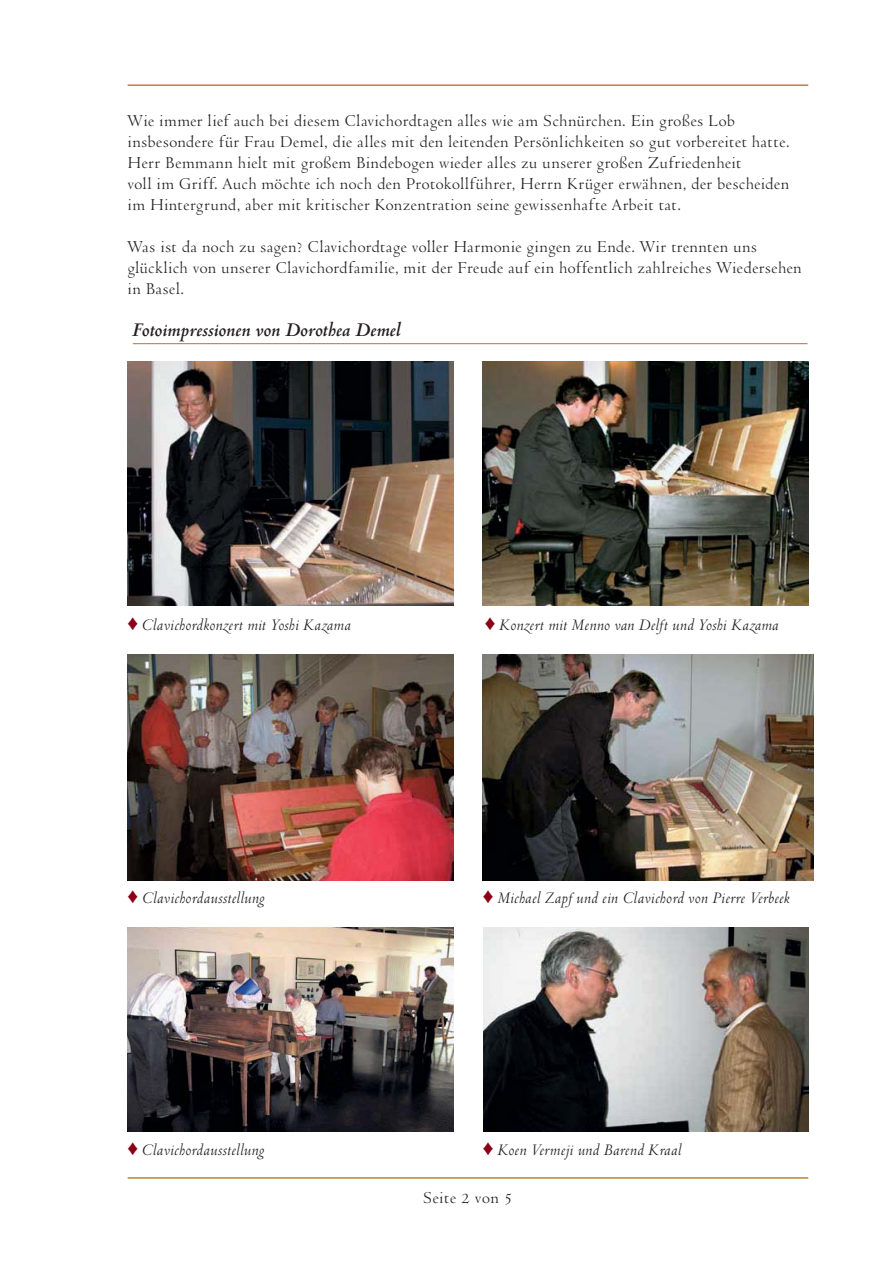
<style>
.page{position:relative;width:893px;height:1263px;background:#fff}
.page>*{position:absolute;margin:0;border:0;box-sizing:border-box;transform-origin:0 0}
.t1{font:italic 700 21px "Venetian 301 BT";letter-spacing:-.005em;color:#231f20}
.t2{font:18px/21px "Venetian 301 BT";color:#231f20}
.t3{font:italic 18px "Venetian 301 BT";letter-spacing:-.005em;color:#231f20}
.s1{color:#8b0017}
</style>
<div class="page">
<hr style="left:128px;top:84px;width:680px;height:2px;background:#bb8632">
<hr style="left:128px;top:1177px;width:680px;height:2px;background:#bb8632">
<img style="left:483px;top:362px;width:325px;height:244px">
<img style="left:128px;top:362px;width:325px;height:244px">
<hr style="left:133px;top:343px;width:674px;height:1px;background:#bb8632">
<img style="left:483px;top:655px;width:330px;height:225px">
<img style="left:128px;top:655px;width:325px;height:225px">
<img style="left:128px;top:927px;width:325px;height:204px">
<img style="left:483px;top:927px;width:325px;height:204px">
<p class="t2" style="left:128px;top:112px;width:663px">Wie immer lief auch bei diesem Clavichordtagen alles wie am Schnürchen. Ein großes Lob insbesondere für Frau Demel, die alles mit den leitenden Persönlichkeiten so gut vorbereitet hatte.<br>Herr Bemmann hielt mit großem Bindebogen wieder alles zu unserer großen Zufriedenheit<br>voll im Griff. Auch möchte ich noch den Protokollführer, Herrn Krüger erwähnen, der bescheiden im Hintergrund, aber mit kritischer Konzentration seine gewissenhafte Arbeit tat.</p>
<p class="t2" style="left:128px;top:238px;width:676px">Was ist da noch zu sagen? Clavichordtage voller Harmonie gingen zu Ende. Wir trennten uns glücklich von unserer Clavichordfamilie, mit der Freude auf ein hoffentlich zahlreiches Wiedersehen in Basel.</p>
<p class="t1" style="left:133px;top:321px;width:270px">Fotoimpressionen von Dorothea Demel</p>
<p class="t3" style="left:127px;top:617px;width:225px"><span class="s1">♦</span> Clavichordkonzert mit Yoshi Kazama</p>
<p class="t3" style="left:484px;top:617px;width:296px"><span class="s1">♦</span> Konzert mit Menno van Delft und Yoshi Kazama</p>
<p class="t3" style="left:128px;top:890px;width:139px"><span class="s1">♦</span> Clavichordausstellung</p>
<p class="t3" style="left:483px;top:890px;width:309px"><span class="s1">♦</span> Michael Zapf und ein Clavichord von Pierre Verbeek</p>
<p class="t3" style="left:127px;top:1142px;width:139px"><span class="s1">♦</span> Clavichordausstellung</p>
<p class="t3" style="left:483px;top:1142px;width:201px"><span class="s1">♦</span> Koen Vermeji und Barend Kraal</p>
<p class="t2" style="left:423px;top:1189px;width:92px">Seite 2 von 5</p>
</div>
